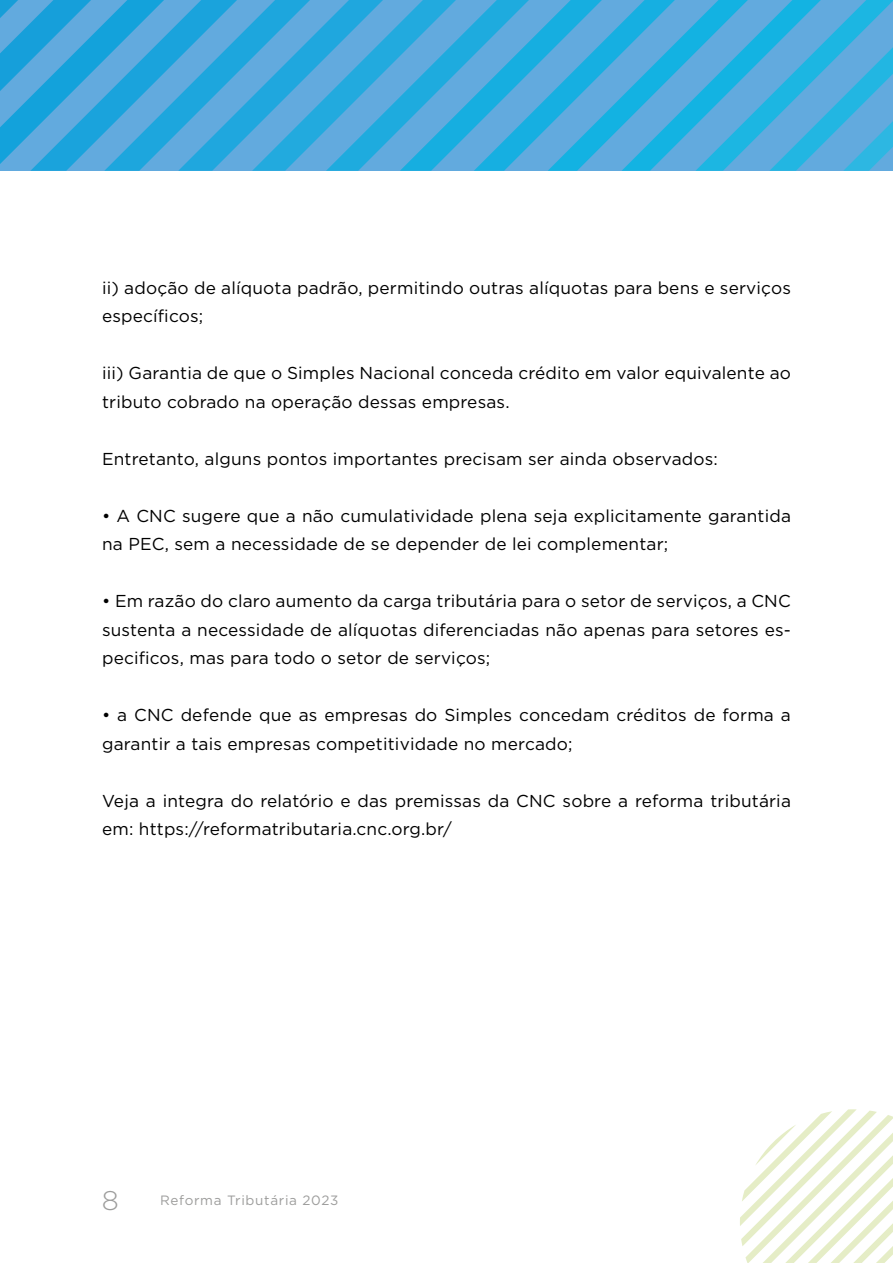
<style>
.page{position:relative;width:893px;height:1263px;background:#fff}
.page>*{position:absolute;margin:0;border:0;box-sizing:border-box;transform-origin:0 0}
.t1{font:300 27px "Gotham";color:#9d9d9c}
.t2{font:17.25px/28.5px "Gotham";letter-spacing:.01em;color:#000}
.t3{font:13.5px "Gotham";letter-spacing:.05em;color:#9d9d9c}
</style>
<div class="page">
<svg style="left:740px;top:1109px;width:153px;height:154px"></svg>
<svg style="left:0;top:0;width:893px;height:171px;background:#42aade"></svg>
<p class="t2" style="left:102px;top:273px;width:690px">ii) adoção de alíquota padrão, permitindo outras alíquotas para bens e serviços específicos;</p>
<p class="t2" style="left:102px;top:359px;width:690px">iii) Garantia de que o Simples Nacional conceda crédito em valor equivalente ao tributo cobrado na operação dessas empresas.</p>
<p class="t2" style="left:102px;top:444px;width:617px">Entretanto, alguns pontos importantes precisam ser ainda observados:</p>
<p class="t2" style="left:102px;top:501px;width:690px">• A CNC sugere que a não cumulatividade plena seja explicitamente garantida na PEC, sem a necessidade de se depender de lei complementar;</p>
<p class="t2" style="left:102px;top:587px;width:690px;text-align:justify">• Em razão do claro aumento da carga tributária para o setor de serviços, a CNC sustenta a necessidade de alíquotas diferenciadas não apenas para setores es&shy;pecificos, mas para todo o setor de serviços;</p>
<p class="t2" style="left:102px;top:701px;width:690px">• a CNC defende que as empresas do Simples concedam créditos de forma a garantir a tais empresas competitividade no mercado;</p>
<p class="t2" style="left:102px;top:786px;width:690px">Veja a integra do relatório e das premissas da CNC sobre a reforma tributária em: https://reformatributaria.cnc.org.br/</p>
<h1 class="t1" style="left:102px;top:1183px;width:19px">8</h1>
<p class="t3" style="left:160px;top:1191px;width:180px">Reforma Tributária 2023</p>
</div>
